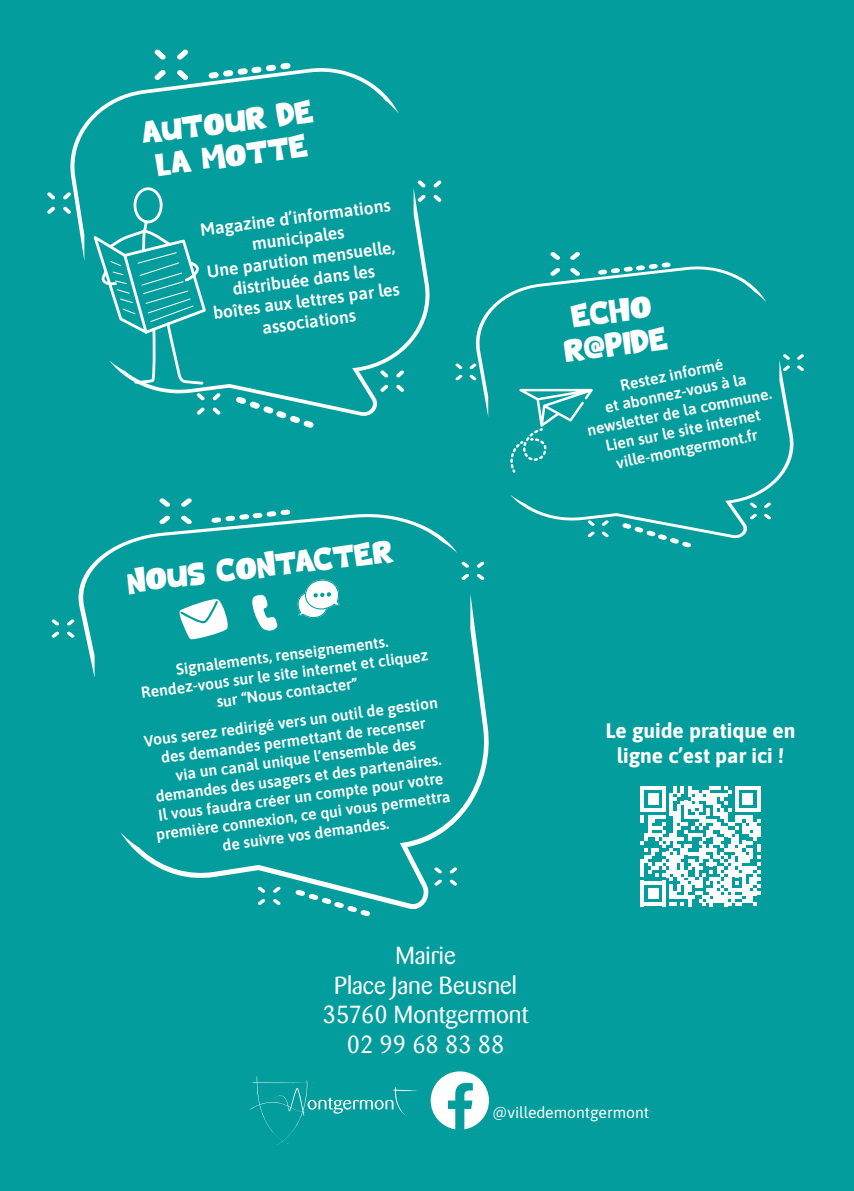
<style>
.page{position:relative;width:854px;height:1191px;background:#fff}
.page>*{position:absolute;margin:0;border:0;box-sizing:border-box;transform-origin:0 0}
.t1{font:28px/33.6px "Dragon Fruit Days";color:#fff;text-align:center}
.t2{font:24.5px/29.4px "Barmeno";color:#fff;text-align:center}
.t3{font:21px/25.2px "Asap";color:#fff;text-align:center}
.t4{font:17.5px/21px "Asap";color:#fff;text-align:center}
.t5{font:15.75px/18.9px "Asap";color:#fff;text-align:center}
</style>
<div class="page">
<div style="left:0;top:0;width:853px;height:1191px;background:#029d9c"></div>
<svg style="left:249px;top:1076px;width:169px;height:72px"></svg>
<svg style="left:101px;top:261px;width:8px;height:25px"></svg>
<svg style="left:109px;top:188px;width:321px;height:228px"></svg>
<svg style="left:70px;top:67px;width:328px;height:194px"></svg>
<svg style="left:236px;top:397px;width:78px;height:31px"></svg>
<svg style="left:208px;top:63px;width:82px;height:16px"></svg>
<svg style="left:154px;top:70px;width:12px;height:10px"></svg>
<svg style="left:177px;top:49px;width:11px;height:11px"></svg>
<svg style="left:177px;top:70px;width:11px;height:10px"></svg>
<svg style="left:154px;top:49px;width:12px;height:11px"></svg>
<svg style="left:196px;top:407px;width:9px;height:8px"></svg>
<svg style="left:212px;top:393px;width:8px;height:7px"></svg>
<svg style="left:212px;top:407px;width:8px;height:8px"></svg>
<svg style="left:196px;top:393px;width:9px;height:7px"></svg>
<svg style="left:380px;top:385px;width:8px;height:7px"></svg>
<svg style="left:396px;top:370px;width:8px;height:8px"></svg>
<svg style="left:396px;top:385px;width:8px;height:7px"></svg>
<svg style="left:380px;top:370px;width:8px;height:8px"></svg>
<svg style="left:47px;top:207px;width:8px;height:7px"></svg>
<svg style="left:63px;top:192px;width:8px;height:8px"></svg>
<svg style="left:63px;top:207px;width:8px;height:7px"></svg>
<svg style="left:47px;top:192px;width:8px;height:8px"></svg>
<svg style="left:417px;top:195px;width:8px;height:7px"></svg>
<svg style="left:433px;top:180px;width:8px;height:8px"></svg>
<svg style="left:433px;top:195px;width:8px;height:7px"></svg>
<svg style="left:417px;top:180px;width:8px;height:8px"></svg>
<svg style="left:510px;top:360px;width:283px;height:178px"></svg>
<svg style="left:475px;top:266px;width:291px;height:151px"></svg>
<svg style="left:622px;top:523px;width:69px;height:24px"></svg>
<svg style="left:597px;top:262px;width:73px;height:13px"></svg>
<svg style="left:550px;top:268px;width:10px;height:8px"></svg>
<svg style="left:570px;top:252px;width:10px;height:8px"></svg>
<svg style="left:569px;top:268px;width:11px;height:8px"></svg>
<svg style="left:550px;top:252px;width:10px;height:8px"></svg>
<svg style="left:601px;top:520px;width:7px;height:17px"></svg>
<svg style="left:587px;top:520px;width:7px;height:17px"></svg>
<svg style="left:749px;top:514px;width:7px;height:5px"></svg>
<svg style="left:763px;top:502px;width:7px;height:6px"></svg>
<svg style="left:763px;top:514px;width:7px;height:5px"></svg>
<svg style="left:749px;top:502px;width:7px;height:6px"></svg>
<svg style="left:455px;top:375px;width:7px;height:5px"></svg>
<svg style="left:469px;top:363px;width:7px;height:6px"></svg>
<svg style="left:469px;top:375px;width:7px;height:5px"></svg>
<svg style="left:455px;top:363px;width:7px;height:6px"></svg>
<svg style="left:797px;top:354px;width:6px;height:17px"></svg>
<svg style="left:782px;top:354px;width:7px;height:17px"></svg>
<svg style="left:120px;top:594px;width:369px;height:315px"></svg>
<svg style="left:78px;top:514px;width:379px;height:163px"></svg>
<svg style="left:211px;top:509px;width:79px;height:14px"></svg>
<svg style="left:159px;top:515px;width:11px;height:9px"></svg>
<svg style="left:181px;top:498px;width:11px;height:9px"></svg>
<svg style="left:181px;top:515px;width:11px;height:9px"></svg>
<svg style="left:159px;top:498px;width:11px;height:9px"></svg>
<svg style="left:295px;top:889px;width:75px;height:27px"></svg>
<svg style="left:257px;top:899px;width:8px;height:6px"></svg>
<svg style="left:273px;top:886px;width:7px;height:7px"></svg>
<svg style="left:273px;top:899px;width:7px;height:6px"></svg>
<svg style="left:257px;top:886px;width:8px;height:7px"></svg>
<svg style="left:434px;top:879px;width:8px;height:6px"></svg>
<svg style="left:449px;top:867px;width:8px;height:6px"></svg>
<svg style="left:449px;top:879px;width:8px;height:6px"></svg>
<svg style="left:434px;top:867px;width:8px;height:6px"></svg>
<svg style="left:51px;top:631px;width:8px;height:7px"></svg>
<svg style="left:67px;top:619px;width:8px;height:6px"></svg>
<svg style="left:67px;top:631px;width:8px;height:7px"></svg>
<svg style="left:51px;top:619px;width:8px;height:6px"></svg>
<svg style="left:461px;top:574px;width:8px;height:6px"></svg>
<svg style="left:476px;top:561px;width:8px;height:7px"></svg>
<svg style="left:476px;top:574px;width:8px;height:6px"></svg>
<svg style="left:461px;top:561px;width:8px;height:7px"></svg>
<svg style="left:178px;top:596px;width:52px;height:44px"></svg>
<svg style="left:252px;top:595px;width:25px;height:35px"></svg>
<svg style="left:297px;top:579px;width:42px;height:39px"></svg>
<svg style="left:430px;top:1071px;width:59px;height:58px"></svg>
<svg style="left:640px;top:786px;width:120px;height:120px"></svg>
<h1 class="t1" style="left:139px;top:118px;width:174px;rotate:-8deg">AUTOUR DE<br>LA MOTTE</h1>
<p class="t4" style="left:199px;top:219px;width:193px;rotate:-8deg">Magazine d’informations municipales<br>Une parution mensuelle, distribuée dans les boîtes aux lettres par les associations</p>
<h1 class="t1" style="left:125px;top:567px;width:268px;rotate:-7deg">Nous contacter</h1>
<p class="t5" style="left:137px;top:662px;width:291px;rotate:-7deg">Signalements, renseignements.<br>Rendez-vous sur le site internet et cliquez sur “Nous contacter”</p>
<p class="t5" style="left:143px;top:729px;width:298px;rotate:-7deg">Vous serez redirigé vers un outil de gestion des demandes permettant de recenser<br>via un canal unique l’ensemble des demandes des usagers et des partenaires.<br>Il vous faudra créer un compte pour votre première connexion, ce qui vous permettra de suivre vos demandes.</p>
<h1 class="t1" style="left:557px;top:303px;width:106px;rotate:-8deg">echo r@pide</h1>
<p class="t5" style="left:578px;top:382px;width:189px;rotate:-11deg">Restez informé<br>et abonnez-vous à la newsletter de la commune.<br>Lien sur le site internet ville-montgermont.fr</p>
<h3 class="t3" style="left:605px;top:716px;width:191px">Le guide pratique en ligne c’est par ici !</h3>
<h2 class="t2" style="left:323px;top:941px;width:207px">Mairie<br>Place Jane Beusnel<br>35760 Montgermont<br>02 99 68 83 88</h2>
<p class="t5" style="left:492px;top:1101px;width:159px">@villedemontgermont</p>
</div>
